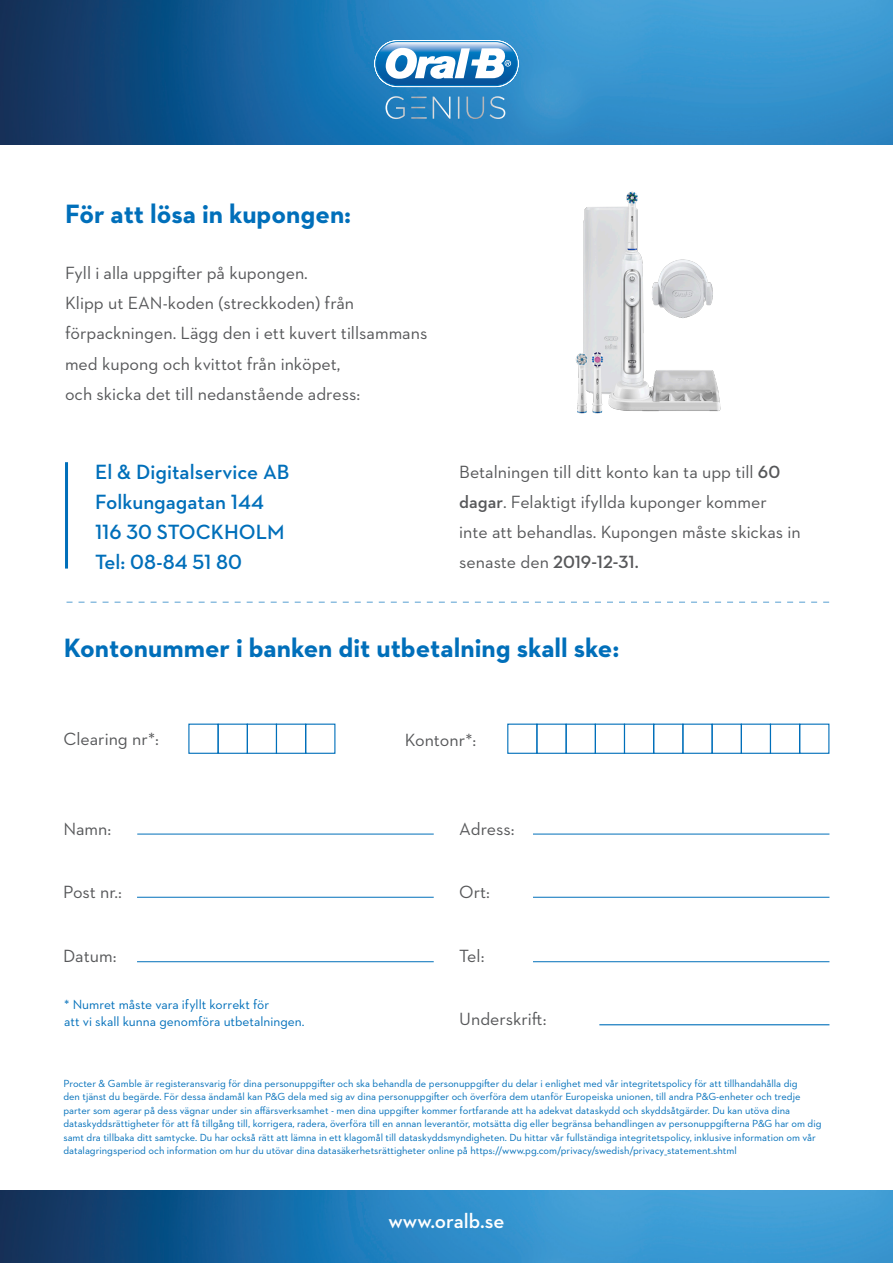
<style>
.page{position:relative;width:893px;height:1263px;background:#fff}
.page>*{position:absolute;margin:0;border:0;box-sizing:border-box;transform-origin:0 0}
.t1{font:700 27px "Neutraface 2 Text";color:#006fba}
.t2{font:600 21px "Neutraface 2 Text";color:#006fba}
.t3{font:600 21px "Neutraface 2 Text";color:#fff}
.t4{font:18px/30px "Neutraface 2 Text";color:#57585a}
.t5{font:13.5px "Neutraface 2 Text";color:#006fba}
.t6{font:10.5px/13.5px "Neutraface 2 Text";color:#006fba}
.s1{font-weight:600}
</style>
<div class="page">
<div style="left:188px;top:724px;width:31px;height:30px;border:1px solid #006fba"></div>
<div style="left:218px;top:724px;width:30px;height:30px;border:1px solid #006fba"></div>
<div style="left:247px;top:724px;width:30px;height:30px;border:1px solid #006fba"></div>
<div style="left:276px;top:724px;width:30px;height:30px;border:1px solid #006fba"></div>
<div style="left:305px;top:724px;width:30px;height:30px;border:1px solid #006fba"></div>
<div style="left:536px;top:724px;width:31px;height:30px;border:1px solid #006fba"></div>
<div style="left:507px;top:724px;width:30px;height:30px;border:1px solid #006fba"></div>
<div style="left:566px;top:724px;width:30px;height:30px;border:1px solid #006fba"></div>
<div style="left:595px;top:724px;width:30px;height:30px;border:1px solid #006fba"></div>
<div style="left:624px;top:724px;width:30px;height:30px;border:1px solid #006fba"></div>
<div style="left:653px;top:724px;width:30px;height:30px;border:1px solid #006fba"></div>
<div style="left:682px;top:724px;width:31px;height:30px;border:1px solid #006fba"></div>
<div style="left:712px;top:724px;width:30px;height:30px;border:1px solid #006fba"></div>
<div style="left:741px;top:724px;width:30px;height:30px;border:1px solid #006fba"></div>
<div style="left:770px;top:724px;width:30px;height:30px;border:1px solid #006fba"></div>
<div style="left:799px;top:724px;width:30px;height:30px;border:1px solid #006fba"></div>
<hr style="left:137px;top:833px;width:297px;height:1px;background:#006fba">
<hr style="left:137px;top:897px;width:297px;height:1px;background:#006fba">
<hr style="left:137px;top:961px;width:297px;height:1px;background:#006fba">
<hr style="left:533px;top:833px;width:296px;height:1px;background:#006fba">
<hr style="left:533px;top:897px;width:296px;height:1px;background:#006fba">
<hr style="left:533px;top:961px;width:296px;height:1px;background:#006fba">
<hr style="left:599px;top:1024px;width:230px;height:1px;background:#006fba">
<hr style="left:65px;top:462px;width:3px;height:107px;background:#006fba">
<img style="left:0;top:0;width:893px;height:145px">
<img style="left:0;top:1191px;width:893px;height:72px">
<svg style="left:374px;top:39px;width:145px;height:49px"></svg>
<svg style="left:385px;top:96px;width:120px;height:23px;background:#418fc3"></svg>
<svg style="left:67px;top:601px;width:762px;height:2px"></svg>
<img style="left:575px;top:191px;width:146px;height:223px">
<p class="t1" style="left:65px;top:196px;width:288px">För att lösa in kupongen:</p>
<p class="t4" style="left:65px;top:258px;width:244px">Fyll i alla uppgifter på kupongen.</p>
<p class="t4" style="left:65px;top:288px;width:364px">Klipp ut EAN-koden (streckkoden) från förpackningen. Lägg den i ett kuvert tillsammans med kupong och kvittot från inköpet,</p>
<p class="t4" style="left:65px;top:378px;width:297px">och skicka det till nedanstående adress:</p>
<p class="t2" style="left:95px;top:458px;width:196px">El &amp; Digitalservice AB</p>
<p class="t2" style="left:95px;top:488px;width:171px">Folkungagatan 144</p>
<p class="t2" style="left:95px;top:518px;width:191px">116 30 STOCKHOLM</p>
<p class="t2" style="left:95px;top:548px;width:148px">Tel: 08-84 51 80</p>
<p class="t4" style="left:459px;top:457px;width:323px">Betalningen till ditt konto kan ta upp till <span class="s1">60 dagar</span>. Felaktigt ifyllda kuponger kommer</p>
<p class="t4" style="left:459px;top:517px;width:343px">inte att behandlas. Kupongen måste skickas in senaste den <span class="s1">2019-12-31.</span></p>
<p class="t1" style="left:64px;top:630px;width:557px">Kontonummer i banken dit utbetalning skall ske:</p>
<p class="t4" style="left:64px;top:723px;width:97px">Clearing nr*:</p>
<p class="t4" style="left:405px;top:724px;width:73px">Kontonr*:</p>
<p class="t4" style="left:64px;top:813px;width:49px">Namn:</p>
<p class="t4" style="left:459px;top:813px;width:57px">Adress:</p>
<p class="t4" style="left:63px;top:876px;width:60px">Post nr.:</p>
<p class="t4" style="left:63px;top:941px;width:55px">Datum:</p>
<p class="t5" style="left:64px;top:996px;width:207px">* Numret måste vara ifyllt korrekt för</p>
<p class="t5" style="left:64px;top:1013px;width:242px">att vi skall kunna genomföra utbetalningen.</p>
<p class="t4" style="left:459px;top:876px;width:32px">Ort:</p>
<p class="t4" style="left:459px;top:941px;width:27px">Tel:</p>
<p class="t4" style="left:459px;top:1004px;width:89px">Underskrift:</p>
<p class="t6" style="left:63px;top:1076px;width:760px">Procter &amp; Gamble är registeransvarig för dina personuppgifter och ska behandla de personuppgifter du delar i enlighet med vår integritetspolicy för att tillhandahålla dig<br>den tjänst du begärde. För dessa ändamål kan P&amp;G dela med sig av dina personuppgifter och överföra dem utanför Europeiska unionen, till andra P&amp;G-enheter och tredje parter som agerar på dess vägnar under sin affärsverksamhet - men dina uppgifter kommer fortfarande att ha adekvat dataskydd och skyddsåtgärder. Du kan utöva dina dataskyddsrättigheter för att få tillgång till, korrigera, radera, överföra till en annan leverantör, motsätta dig eller begränsa behandlingen av personuppgifterna P&amp;G har om dig samt dra tillbaka ditt samtycke. Du har också rätt att lämna in ett klagomål till dataskyddsmyndigheten. Du hittar vår fullständiga integritetspolicy, inklusive information om vår datalagringsperiod och information om hur du utövar dina datasäkerhetsrättigheter online på https://www.pg.com/privacy/swedish/privacy_statement.shtml</p>
<p class="t3" style="left:388px;top:1208px;width:118px">www.oralb.se</p>
</div>
